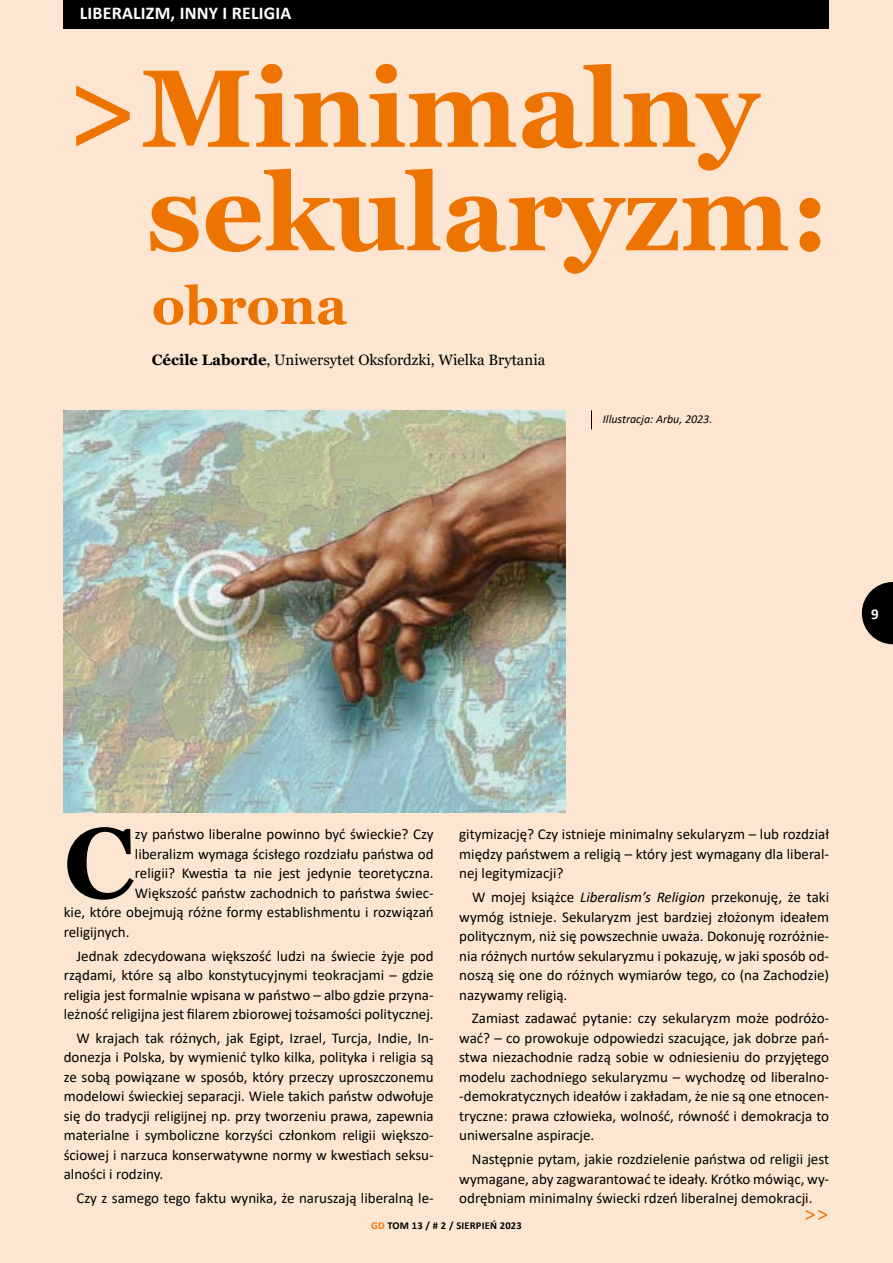
<style>
.page{position:relative;width:893px;height:1263px;background:#fde6d1}
.page>*{position:absolute;margin:0;border:0;box-sizing:border-box;transform-origin:0 0}
.t1{font:700 109.8px "Georgia";color:#ee7402}
.t2{font:700 108px "Georgia";color:#ee7402}
.t3{font:700 99.45px "Georgia";color:#000}
.t4{font:700 52.5px "Georgia";color:#ee7402}
.t5{font:700 18px "Calibri";letter-spacing:.01em;color:#fff}
.t6{font:700 18px "Georgia";color:#ee7402}
.t7{font:15px/19.5px "Calibri";color:#000;text-align:justify}
.t8{font:15px "Georgia";color:#000}
.t9{font:700 15px "Calibri";color:#fff}
.t10{font:italic 12px "Calibri";color:#000}
.t11{font:700 10.5px "Calibri";letter-spacing:.02em;color:#000}
.s1{font-weight:700}
.s2{font-style:italic}
.s3{color:#ee7402}
</style>
<div class="page">
<div style="left:64px;top:0;width:765px;height:28px;background:#000"></div>
<svg style="left:862px;top:582px;width:31px;height:62px"></svg>
<img style="left:64px;top:410px;width:502px;height:402px">
<svg style="left:591px;top:410px;width:1px;height:19px"></svg>
<p class="t5" style="left:80px;top:0;width:213px">LIBERALIZM, INNY I RELIGIA</p>
<h1 class="t1" style="left:64px;top:38px;width:696px">&gt;Minimalny</h1>
<h2 class="t2" style="left:147px;top:143px;width:684px">sekularyzm:</h2>
<h3 class="t4" style="left:152px;top:272px;width:197px">obrona</h3>
<p class="t8" style="left:152px;top:351px;width:395px"><span class="s1">Cécile Laborde</span>, Uniwersytet Oksfordzki, Wielka Brytania</p>
<p class="t10" style="left:603px;top:411px;width:111px">Illustracja: Arbu, 2023.</p>
<p class="t9" style="left:871px;top:603px;width:9px">9</p>
<h3 class="t3" style="left:64px;top:799px;width:73px">C</h3>
<p class="t7" style="left:135px;top:824px;width:300px">zy państwo liberalne powinno być świeckie? Czy</p>
<p class="t7" style="left:135px;top:844px;width:300px">liberalizm wymaga ścisłego rozdziału państwa od</p>
<p class="t7" style="left:135px;top:863px;width:300px">religii? Kwestia ta nie jest jedynie teoretyczna.</p>
<p class="t7" style="left:135px;top:883px;width:300px">Większość państw zachodnich to państwa świec-</p>
<p class="t7" style="left:64px;top:902px;width:371px">kie, które obejmują różne formy establishmentu i rozwiązań</p>
<p class="t7" style="left:64px;top:922px;width:67px">religijnych.</p>
<p class="t7" style="left:64px;top:945px;width:371px;text-indent:13px">Jednak zdecydowana większość ludzi na świecie żyje pod rządami, które są albo konstytucyjnymi teokracjami – gdzie religia jest formalnie wpisana w państwo – albo gdzie przyna&shy;leżność religijna jest filarem zbiorowej tożsamości politycznej.</p>
<p class="t7" style="left:64px;top:1028px;width:371px;text-indent:13px">W krajach tak różnych, jak Egipt, Izrael, Turcja, Indie, In&shy;donezja i Polska, by wymienić tylko kilka, polityka i religia są ze sobą powiązane w sposób, który przeczy uproszczonemu modelowi świeckiej separacji. Wiele takich państw odwołuje się do tradycji religijnej np. przy tworzeniu prawa, zapewnia materialne i symboliczne korzyści członkom religii większo&shy;ściowej i narzuca konserwatywne normy w kwestiach seksu&shy;alności i rodziny.</p>
<p class="t7" style="left:77px;top:1188px;width:359px">Czy z samego tego faktu wynika, że naruszają liberalną le-</p>
<p class="t7" style="left:459px;top:824px;width:371px">gitymizację? Czy istnieje minimalny sekularyzm – lub rozdział między państwem a religią – który jest wymagany dla liberal&shy;nej legitymizacji?</p>
<p class="t7" style="left:459px;top:887px;width:371px;text-indent:13px">W mojej książce <span class="s2">Liberalism’s Religion</span> przekonuję, że taki wymóg istnieje. Sekularyzm jest bardziej złożonym ideałem politycznym, niż się powszechnie uważa. Dokonuję rozróżnie&shy;nia różnych nurtów sekularyzmu i pokazuję, w jaki sposób od&shy;noszą się one do różnych wymiarów tego, co (na Zachodzie) nazywamy religią.</p>
<p class="t7" style="left:459px;top:1008px;width:371px;text-indent:13px">Zamiast zadawać pytanie: czy sekularyzm może podróżo&shy;wać? – co prowokuje odpowiedzi szacujące, jak dobrze pań&shy;stwa niezachodnie radzą sobie w odniesieniu do przyjętego modelu zachodniego sekularyzmu – wychodzę od liberalno--demokratycznych ideałów i zakładam, że nie są one etnocen&shy;tryczne: prawa człowieka, wolność, równość i demokracja to uniwersalne aspiracje.</p>
<p class="t7" style="left:459px;top:1149px;width:371px;text-indent:13px">Następnie pytam, jakie rozdzielenie państwa od religii jest wymagane, aby zagwarantować te ideały. Krótko mówiąc, wy&shy;odrębniam minimalny świecki rdzeń liberalnej demokracji.</p>
<p class="t11" style="left:371px;top:1218px;width:152px"><span class="s3">GD</span> TOM 13 / # 2 / SIERPIEŃ 2023</p>
<p class="t6" style="left:804px;top:1202px;width:27px">&gt;&gt;</p>
</div>
